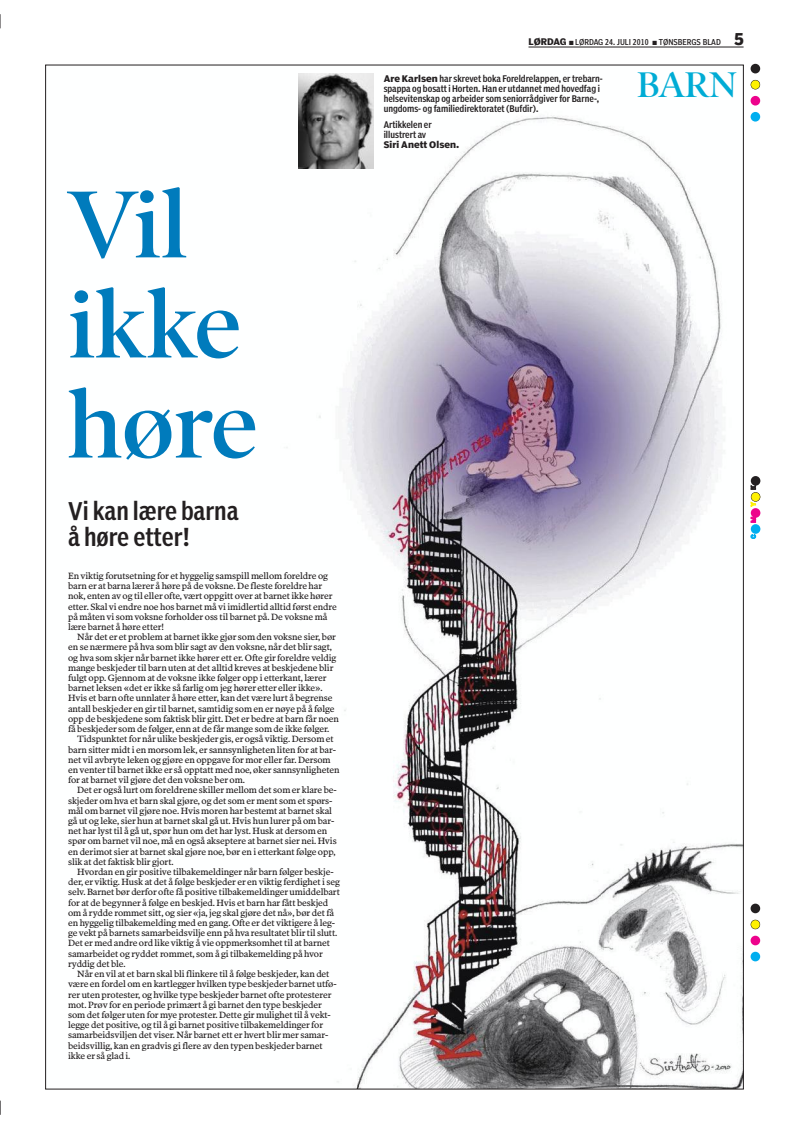
<style>
.page{position:relative;width:789px;height:1129px;background:#fff}
.page>*{position:absolute;margin:0;border:0;box-sizing:border-box;transform-origin:0 0}
.t1{font:600 96px/100px "Poynter OS Display";color:#007bbc}
.t2{font:600 36px "Poynter OS Display";color:#00acd5}
.t3{font:24px/26.5px "Poynter Agate Two Comp";color:#231f20}
.t4{font:9.2px/10.2px "Poynter OS Text Three L";letter-spacing:-.01em;color:#231f20}
.t5{font:9px/10px "Poynter Agate Two Comp";color:#231f20}
.t6{font:700 9px "Poynter Agate One";letter-spacing:.01em;color:#231f20}
.t7{font:8px "Poynter Agate One Comp";color:#231f20}
.t8{font:700 6px "Poynter Agate One";color:#00aeef}
.t9{font:700 6px "Poynter Agate One";color:#ed028c}
.t10{font:700 6px "Poynter Agate One";color:#fff101}
.t11{font:700 6px "Poynter Agate One";color:#231f20}
.s1{font-family:"Poynter Agate One";font-weight:700;font-size:9px}
.s2{font-family:"Poynter Agate One";font-weight:700;font-size:16px}
.s3{font-family:"Poynter Agate One";font-weight:700}
</style>
<div class="page">
<img style="left:254px;top:73px;width:487px;height:1014px">
<hr style="left:528px;top:47px;width:215px;height:1px;background:#231f20">
<div style="left:750px;top:951px;width:9px;height:10px;background:#00aeef;border-radius:50%"></div>
<div style="left:750px;top:935px;width:9px;height:10px;background:#ed028c;border-radius:50%"></div>
<div style="left:750px;top:919px;width:9px;height:9px;background:#fff101;border-radius:50%"></div>
<div style="left:750px;top:919px;width:9px;height:10px;border:1px solid #231f20;border-radius:50%"></div>
<div style="left:750px;top:903px;width:9px;height:10px;background:#231f20;border-radius:50%"></div>
<div style="left:750px;top:524px;width:9px;height:9px;background:#00aeef;border-radius:50%"></div>
<div style="left:750px;top:508px;width:9px;height:9px;background:#ed028c;border-radius:50%"></div>
<div style="left:750px;top:492px;width:9px;height:9px;background:#fff101;border-radius:50%"></div>
<div style="left:750px;top:492px;width:9px;height:9px;border:1px solid #231f20;border-radius:50%"></div>
<div style="left:750px;top:476px;width:9px;height:9px;background:#231f20;border-radius:50%"></div>
<div style="left:750px;top:112px;width:9px;height:9px;background:#00aeef;border-radius:50%"></div>
<div style="left:750px;top:96px;width:9px;height:9px;background:#ed028c;border-radius:50%"></div>
<div style="left:750px;top:80px;width:9px;height:9px;background:#fff101;border-radius:50%"></div>
<div style="left:750px;top:80px;width:9px;height:9px;border:1px solid #231f20;border-radius:50%"></div>
<div style="left:750px;top:64px;width:9px;height:9px;background:#231f20;border-radius:50%"></div>
<svg style="left:0;top:14px;width:1px;height:14px"></svg>
<svg style="left:0;top:1100px;width:1px;height:14px"></svg>
<img style="left:298px;top:74px;width:75px;height:94px">
<h1 class="t1" style="left:68px;top:174px;width:191px">Vil ikke høre</h1>
<h3 class="t3" style="left:68px;top:498px;width:172px">Vi kan lære barna å høre etter!</h3>
<p class="t4" style="left:68px;top:570px;width:270px">En viktig forutsetning for et hyggelig samspill mellom foreldre og barn er at barna lærer å høre på de voksne. De fleste foreldre har nok, enten av og til eller ofte, vært oppgitt over at barnet ikke hører etter. Skal vi endre noe hos barnet må vi imidlertid alltid først endre på måten vi som voksne forholder oss til barnet på. De voksne må lære barnet å høre etter!</p>
<p class="t4" style="left:68px;top:632px;width:272px;text-indent:9px">Når det er et problem at barnet ikke gjør som den voksne sier, bør en se nærmere på hva som blir sagt av den voksne, når det blir sagt, og hva som skjer når barnet ikke hører ett er. Ofte gir foreldre veldig mange beskjeder til barn uten at det alltid kreves at beskjedene blir fulgt opp. Gjennom at de voksne ikke følger opp i etterkant, lærer barnet leksen «det er ikke så farlig om jeg hører etter eller ikke».<br>Hvis et barn ofte unnlater å høre etter, kan det være lurt å begrense antall beskjeder en gir til barnet, samtidig som en er nøye på å følge opp de beskjedene som faktisk blir gitt. Det er bedre at barn får noen få beskjeder som de følger, enn at de får mange som de ikke følger.</p>
<p class="t4" style="left:68px;top:734px;width:273px;text-indent:9px">Tidspunktet for når ulike beskjeder gis, er også viktig. Dersom et barn sitter midt i en morsom lek, er sannsynligheten liten for at bar&shy;net vil avbryte leken og gjøre en oppgave for mor eller far. Dersom en venter til barnet ikke er så opptatt med noe, øker sannsynligheten for at barnet vil gjøre det den voksne ber om.</p>
<p class="t4" style="left:68px;top:785px;width:270px;text-indent:9px">Det er også lurt om foreldrene skiller mellom det som er klare be&shy;skjeder om hva et barn skal gjøre, og det som er ment som et spørs&shy;mål om barnet vil gjøre noe. Hvis moren har bestemt at barnet skal gå ut og leke, sier hun at barnet skal gå ut. Hvis hun lurer på om bar&shy;net har lyst til å gå ut, spør hun om det har lyst. Husk at dersom en spør om barnet vil noe, må en også akseptere at barnet sier nei. Hvis en derimot sier at barnet skal gjøre noe, bør en i etterkant følge opp, slik at det faktisk blir gjort.</p>
<p class="t4" style="left:68px;top:866px;width:273px;text-indent:9px">Hvordan en gir positive tilbakemeldinger når barn følger beskje&shy;der, er viktig. Husk at det å følge beskjeder er en viktig ferdighet i seg selv. Barnet bør derfor ofte få positive tilbakemeldinger umiddelbart for at de begynner å følge en beskjed. Hvis et barn har fått beskjed om å rydde rommet sitt, og sier «ja, jeg skal gjøre det nå», bør det få en hyggelig tilbakemelding med en gang. Ofte er det viktigere å leg&shy;ge vekt på barnets samarbeidsvilje enn på hva resultatet blir til slutt.<br>Det er med andre ord like viktig å vie oppmerksomhet til at barnet samarbeidet og ryddet rommet, som å gi tilbakemelding på hvor ryddig det ble.</p>
<p class="t4" style="left:68px;top:968px;width:270px;text-indent:9px">Når en vil at et barn skal bli flinkere til å følge beskjeder, kan det være en fordel om en kartlegger hvilken type beskjeder barnet utfø&shy;rer uten protester, og hvilke type beskjeder barnet ofte protesterer mot. Prøv for en periode primært å gi barnet den type beskjeder som det følger uten for mye protester. Dette gir mulighet til å vekt&shy;legge det positive, og til å gi barnet positive tilbakemeldinger for samarbeidsviljen det viser. Når barnet ett er hvert blir mer samar&shy;beidsvillig, kan en gradvis gi flere av den typen beskjeder barnet ikke er så glad i.</p>
<p class="t7" style="left:528px;top:38px;width:216px"><span class="s1">LØRDAG</span> ■ LØRDAG 24. JULI 2010 ■ TØNSBERGS BLAD <span class="s2">5</span></p>
<p class="t5" style="left:383px;top:74px;width:220px"><span class="s3">Are Karlsen</span> har skrevet boka Foreldrelappen, er trebarn&shy;spappa og bosatt i Horten. Han er utdannet med hovedfag i helsevitenskap og arbeider som seniorrådgiver for Barne-, ungdoms- og familiedirektoratet (Bufdir).</p>
<p class="t5" style="left:383px;top:119px;width:49px">Artikkelen er illustrert av</p>
<p class="t6" style="left:383px;top:139px;width:77px">Siri Anett Olsen.</p>
<h2 class="t2" style="left:636px;top:63px;width:101px">BARN</h2>
<p class="t11" style="left:749px;top:489px;width:6px;rotate:-90deg">K</p>
<p class="t10" style="left:749px;top:506px;width:6px;rotate:-90deg">Y</p>
<p class="t9" style="left:749px;top:522px;width:7px;rotate:-90deg">M</p>
<p class="t8" style="left:749px;top:538px;width:6px;rotate:-90deg">C</p>
</div>
